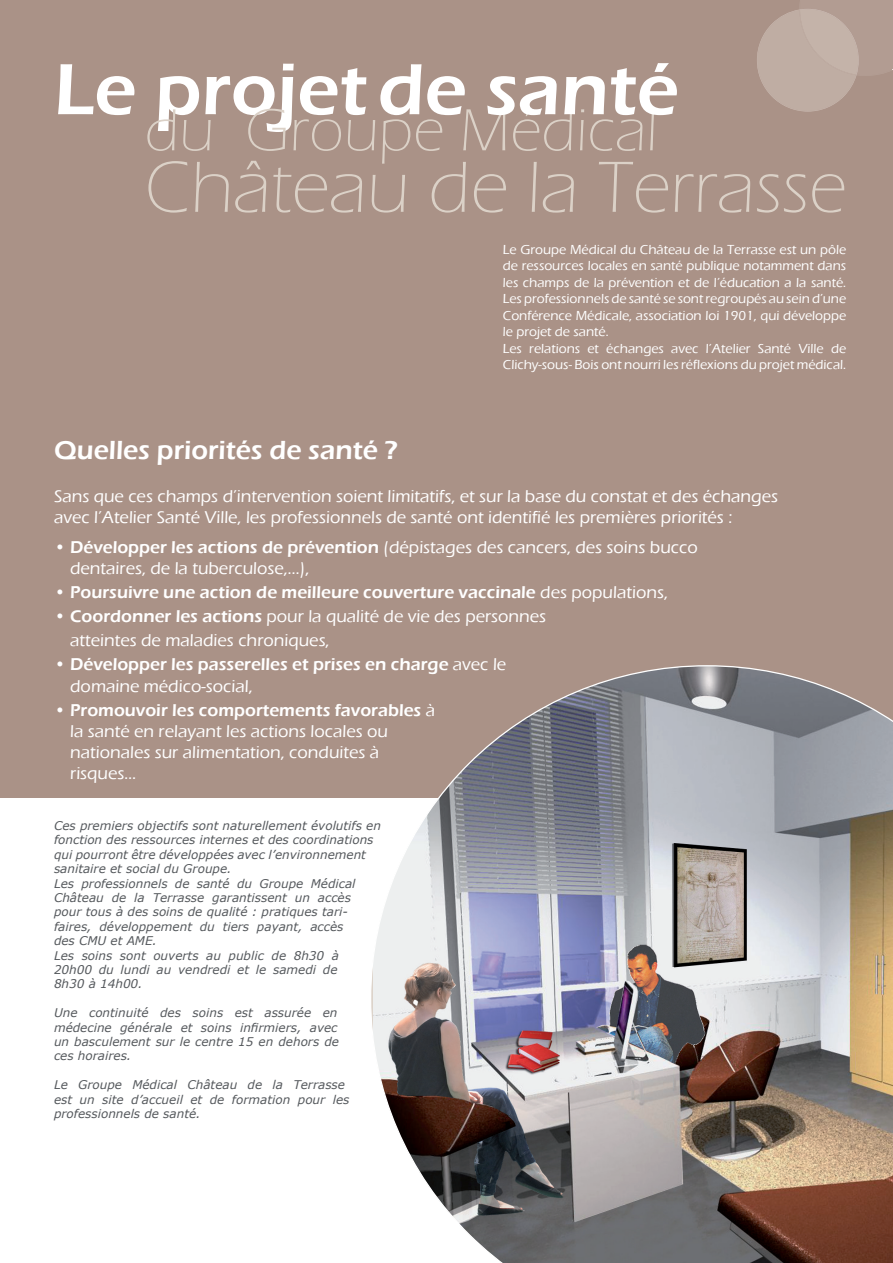
<style>
.page{position:relative;width:893px;height:1263px;background:#aa9287}
.page>*{position:absolute;margin:0;border:0;box-sizing:border-box;transform-origin:0 0}
.t1{font:300 75px "Eras ITC";color:#dbd1c7}
.t2{font:600 75px "Eras ITC";color:#fff}
.t3{font:300 61.5px "Eras ITC";color:#dbd1c7}
.t4{font:600 27px "Eras ITC";color:#fff}
.t5{font:500 17.55px/21.1px "Eras ITC";color:#fff}
.t6{font:600 17.55px/21.6px "Eras ITC";color:#fff}
.t7{font:500 13.5px/16.5px "Eras ITC";color:#fff}
.t8{font:italic 12px/14.4px "Verdana";color:#55595d}
.s1{font-weight:600}
.s2{font-weight:500}
</style>
<div class="page">
<svg style="left:757px;top:0;width:136px;height:112px"></svg>
<div style="left:0;top:799px;width:893px;height:464px;background:#fff"></div>
<img style="left:370px;top:665px;width:523px;height:598px">
<h1 class="t2" style="left:54px;top:47px;width:626px">Le projetde santé</h1>
<h2 class="t3" style="left:145px;top:96px;width:515px">du Groupe Médical</h2>
<h1 class="t1" style="left:145px;top:146px;width:704px">Château de la Terrasse</h1>
<p class="t7" style="left:503px;top:241px;width:345px">Le Groupe Médical du Château de la Terrasse est un pôle de ressources locales en santé publique notamment dans les champs de la prévention et de l’éducation a la santé.<br>Les professionnels de santé se sont regroupés au sein d’une Conférence Médicale, association loi 1901, qui développe le projet de santé.<br>Les relations et échanges avec l’Atelier Santé Ville de Clichy-sous- Bois ont nourri les réflexions du projet médical.</p>
<h3 class="t4" style="left:54px;top:435px;width:345px">Quelles priorités de santé ?</h3>
<h3 class="t5" style="left:54px;top:485px;width:726px">Sans que ces champs d’intervention soient limitatifs, et sur la base du constat et des échanges avec l’Atelier Santé Ville, les professionnels de santé ont identifié les premières priorités :</h3>
<h3 class="t5" style="left:70px;top:537px;width:629px;text-indent:-16px">• <span class="s1">Développer les actions de prévention</span> (dépistages des cancers, des soins bucco dentaires, de la tuberculose,...),</h3>
<h3 class="t6" style="left:54px;top:581px;width:615px"><span class="s2">•</span> Poursuivre une action de meilleure couverture vaccinale <span class="s2">des populations,</span></h3>
<h3 class="t5" style="left:70px;top:604px;width:477px;line-height:24px;text-indent:-16px">• <span class="s1">Coordonner les actions</span> pour la qualité de vie des personnes atteintes de maladies chroniques,</h3>
<h3 class="t6" style="left:70px;top:653px;width:438px;text-indent:-16px"><span class="s2">•</span> Développer les passerelles et prises en charge <span class="s2">avec le domaine médico-social,</span></h3>
<h3 class="t5" style="left:70px;top:699px;width:366px;text-indent:-16px">• <span class="s1">Promouvoir les comportements favorables</span> à la santé en relayant les actions locales ou nationales sur alimentation, conduites à risques…</h3>
<p class="t8" style="left:54px;top:818px;width:329px">Ces premiers objectifs sont naturellement évolutifs en fonction des ressources internes et des coordinations qui pourront être développées avec l’environnement sanitaire et social du Groupe.<br>Les professionnels de santé du Groupe Médical Château de la Terrasse garantissent un accès pour tous à des soins de qualité : pratiques tari&shy;faires, développement du tiers payant, accès<br>des CMU et AME.<br>Les soins sont ouverts au public de 8h30 à<br>20h00 du lundi au vendredi et le samedi de<br>8h30 à 14h00.</p>
<p class="t8" style="left:54px;top:1005px;width:287px">Une continuité des soins est assurée en médecine générale et soins infirmiers, avec un basculement sur le centre 15 en dehors de ces horaires.</p>
<p class="t8" style="left:54px;top:1077px;width:297px">Le Groupe Médical Château de la Terrasse est un site d’accueil et de formation pour les professionnels de santé.</p>
</div>
